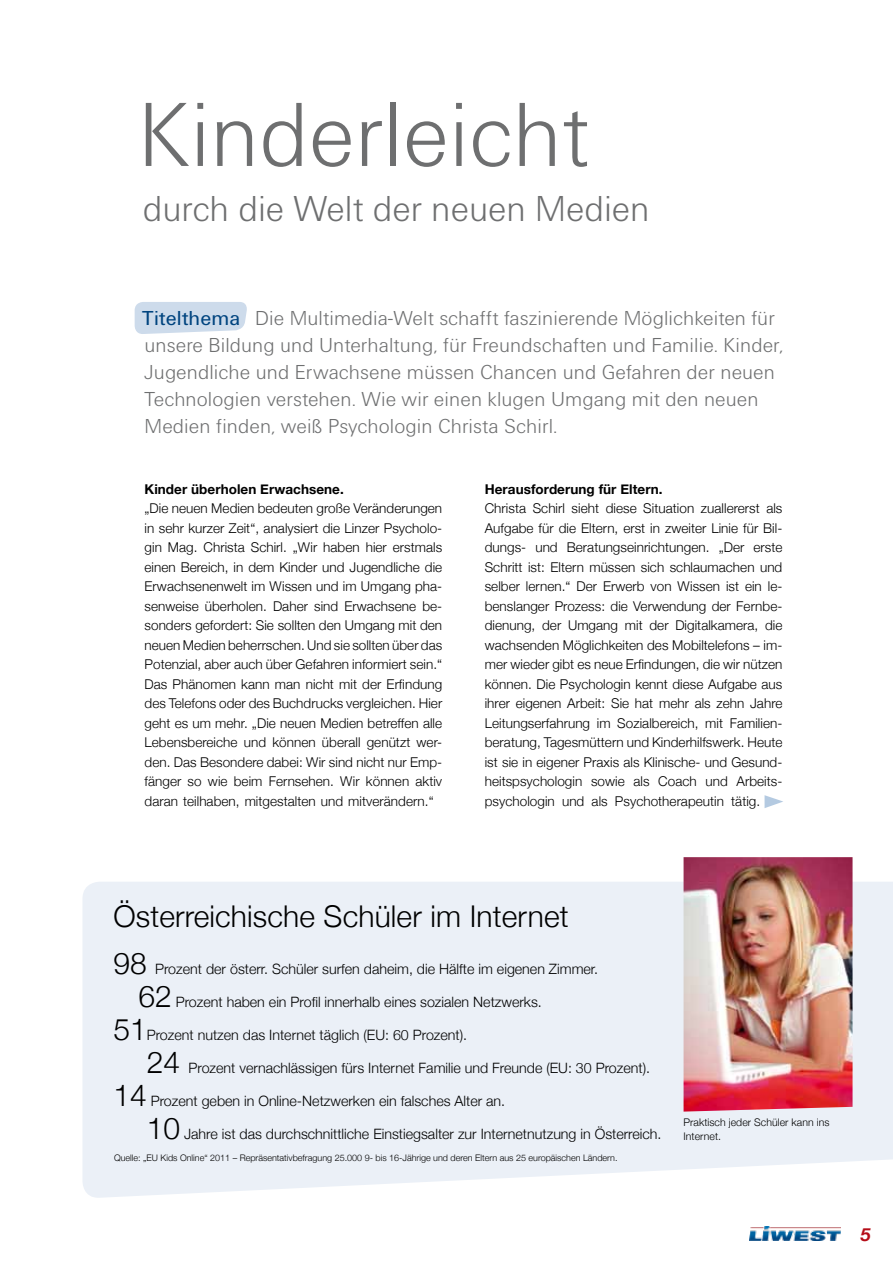
<style>
.page{position:relative;width:893px;height:1263px;background:#fff}
.page>*{position:absolute;margin:0;border:0;box-sizing:border-box;transform-origin:0 0}
.t1{font:300 94.5px "Unitus T";color:#6e6f70}
.t2{font:300 37.5px "Unitus T";color:#6e6f70}
.t3{font:300 30px "Helvetica Neue";letter-spacing:.005em;color:#000}
.t4{font:300 21px/27px "Unitus T";letter-spacing:.005em;color:#6e6f70}
.t5{font:21px "Unitus T";letter-spacing:.005em;color:#00447f}
.t6{font:italic 700 18px "Helvetica Neue";color:#b50d18}
.t7{font:300 14.25px "Helvetica Neue";color:#000}
.t8{font:300 13.5px/19.5px "Helvetica Neue";letter-spacing:.005em;color:#000;text-align:justify}
.t9{font:700 13.5px "Helvetica Neue";letter-spacing:.005em;color:#000}
.t10{font:300 10.5px/13.5px "Helvetica Neue";letter-spacing:.005em;color:#000}
.t11{font:300 9px "Helvetica Neue";color:#000}
.s1{font-size:30px}
</style>
<div class="page">
<svg style="left:82px;top:882px;width:811px;height:316px;background:#ecf0f7"></svg>
<img style="left:684px;top:857px;width:168px;height:254px">
<svg style="left:135px;top:302px;width:112px;height:32px;background:#d1ddec"></svg>
<svg style="left:765px;top:795px;width:18px;height:13px"></svg>
<img style="left:749px;top:1226px;width:91px;height:14px">
<h1 class="t1" style="left:138px;top:79px;width:453px">Kinderleicht</h1>
<h2 class="t2" style="left:143px;top:186px;width:508px">durch die Welt der neuen Medien</h2>
<h3 class="t5" style="left:142px;top:305px;width:99px">Titelthema</h3>
<p class="t4" style="left:145px;top:304px;width:640px;text-indent:111px">Die Multimedia-Welt schafft faszinierende Möglichkeiten für unsere Bildung und Unterhaltung, für Freundschaften und Familie. Kinder, Jugendliche und Erwachsene müssen Chancen und Gefahren der neuen Technologien verstehen. Wie wir einen klugen Umgang mit den neuen Medien finden, weiß Psychologin Christa Schirl.</p>
<p class="t9" style="left:145px;top:480px;width:201px">Kinder überholen Erwachsene.</p>
<p class="t8" style="left:145px;top:498px;width:299px">„Die neuen Medien bedeuten große Veränderungen in sehr kurzer Zeit“, analysiert die Linzer Psycholo&shy;gin Mag. Christa Schirl. „Wir haben hier erstmals einen Bereich, in dem Kinder und Jugendliche die Erwachsenenwelt im Wissen und im Umgang pha&shy;senweise überholen. Daher sind Erwachsene be&shy;sonders gefordert: Sie sollten den Umgang mit den neuen Medien beherrschen. Und sie sollten über das Potenzial, aber auch über Gefahren informiert sein.“ Das Phänomen kann man nicht mit der Erfindung des Telefons oder des Buchdrucks vergleichen. Hier geht es um mehr. „Die neuen Medien betreffen alle Lebensbereiche und können überall genützt wer&shy;den. Das Besondere dabei: Wir sind nicht nur Emp&shy;fänger so wie beim Fernsehen. Wir können aktiv daran teilhaben, mitgestalten und mitverändern.“</p>
<p class="t9" style="left:485px;top:480px;width:179px">Herausforderung für Eltern.</p>
<p class="t8" style="left:485px;top:498px;width:299px">Christa Schirl sieht diese Situation zuallererst als Aufgabe für die Eltern, erst in zweiter Linie für Bil&shy;dungs- und Beratungseinrichtungen. „Der erste Schritt ist: Eltern müssen sich schlaumachen und selber lernen.“ Der Erwerb von Wissen ist ein le&shy;benslanger Prozess: die Verwendung der Fernbe&shy;dienung, der Umgang mit der Digitalkamera, die wachsenden Möglichkeiten des Mobiltelefons – im&shy;mer wieder gibt es neue Erfindungen, die wir nützen können. Die Psychologin kennt diese Aufgabe aus ihrer eigenen Arbeit: Sie hat mehr als zehn Jahre Leitungserfahrung im Sozialbereich, mit Familien&shy;beratung, Tagesmüttern und Kinderhilfswerk. Heute ist sie in eigener Praxis als Klinische- und Gesund&shy;heitspsychologin sowie als Coach und Arbeits&shy;psychologin und als Psychotherapeutin tätig.</p>
<h3 class="t3" style="left:113px;top:898px;width:457px">Österreichische Schüler im Internet</h3>
<p class="t7" style="left:113px;top:960px;width:486px"><span class="s1">98</span> Prozent der österr. Schüler surfen daheim, die Hälfte im eigenen Zimmer.</p>
<p class="t7" style="left:138px;top:993px;width:405px"><span class="s1">62</span> Prozent haben ein Profil innerhalb eines sozialen Netzwerks.</p>
<p class="t7" style="left:113px;top:1026px;width:355px"><span class="s1">51</span>Prozent nutzen das Internet täglich (EU: 60 Prozent).</p>
<p class="t7" style="left:147px;top:1059px;width:505px"><span class="s1">24</span> Prozent vernachlässigen fürs Internet Familie und Freunde (EU: 30 Prozent).</p>
<p class="t7" style="left:113px;top:1092px;width:393px"><span class="s1">14</span> Prozent geben in Online-Netzwerken ein falsches Alter an.</p>
<p class="t7" style="left:147px;top:1125px;width:516px"><span class="s1">10</span> Jahre ist das durchschnittliche Einstiegsalter zur Internetnutzung in Österreich.</p>
<p class="t11" style="left:114px;top:1152px;width:505px">Quelle: „EU Kids Online“ 2011 – Repräsentativbefragung 25.000 9- bis 16-Jährige und deren Eltern aus 25 europäischen Ländern.</p>
<p class="t10" style="left:684px;top:1115px;width:147px">Praktisch jeder Schüler kann ins<br>Internet.</p>
<h3 class="t6" style="left:861px;top:1223px;width:12px">5</h3>
</div>
